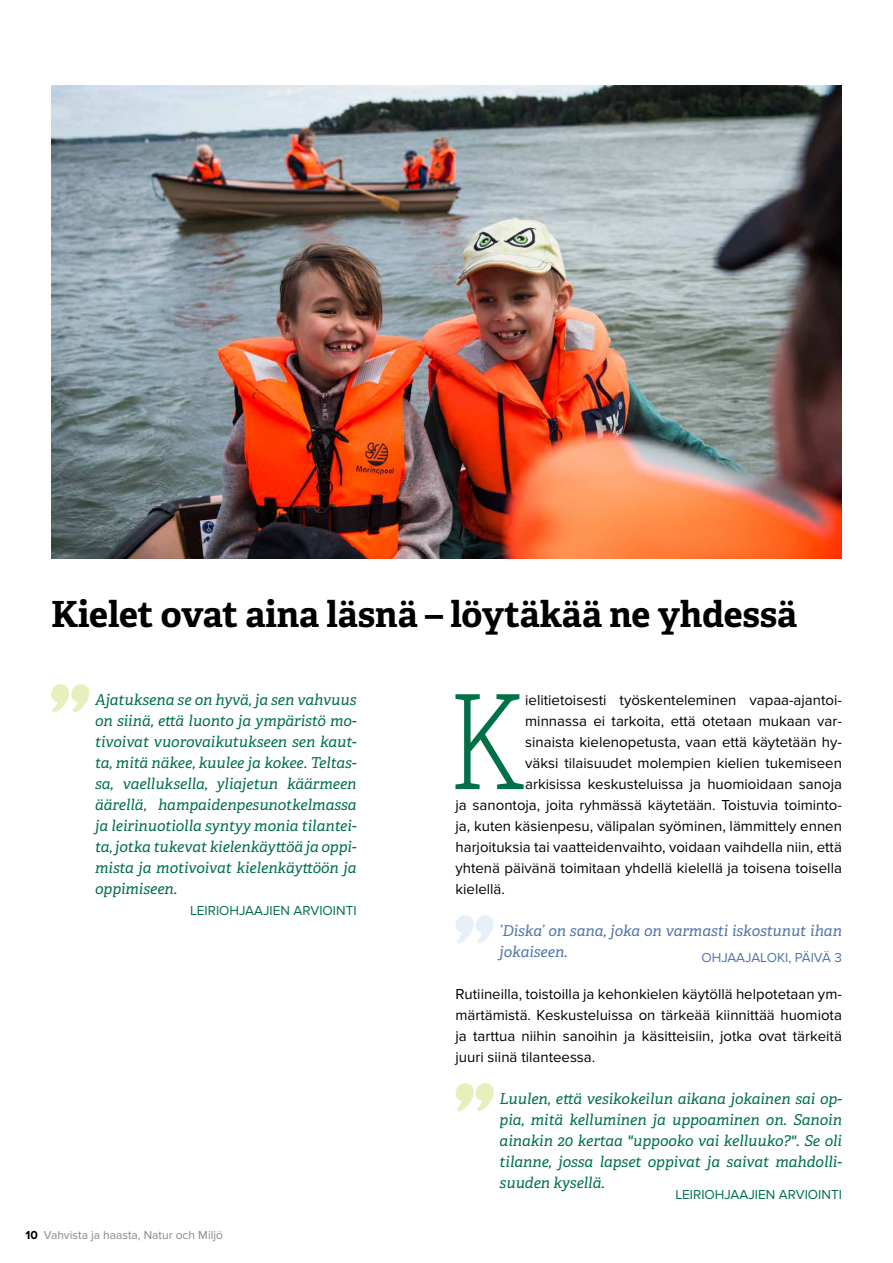
<style>
.page{position:relative;width:893px;height:1263px;background:#fff}
.page>*{position:absolute;margin:0;border:0;box-sizing:border-box;transform-origin:0 0}
.t1{font:130.95px "Adelle Condensed Th";color:#007147}
.t2{font:700 36px "Adelle PE";letter-spacing:-.005em;color:#000}
.t3{font:15px/21px "Proxima Nova";color:#000;text-align:justify}
.t4{font:italic 15px/21px "Adelle PE";color:#007147;text-align:justify}
.t5{font:italic 15px/21px "Adelle PE";color:#5076ac}
.t6{font:13.5px "Proxima Nova";color:#007147}
.t7{font:13.5px "Proxima Nova";color:#5076ac}
.t8{font:12px "Proxima Nova";color:#8a8785}
.s1{font-weight:700;color:#000}
</style>
<div class="page">
<img style="left:51px;top:85px;width:791px;height:473px">
<svg style="left:455px;top:915px;width:39px;height:28px"></svg>
<svg style="left:455px;top:1083px;width:39px;height:29px"></svg>
<svg style="left:51px;top:684px;width:39px;height:29px"></svg>
<h2 class="t2" style="left:51px;top:588px;width:748px">Kielet ovat aina läsnä – löytäkää ne yhdessä</h2>
<p class="t4" style="left:95px;top:689px;width:263px">Ajatuksena se on hyvä, ja sen vahvuus on siinä, että luonto ja ympäristö mo&shy;tivoivat vuorovaikutukseen sen kaut&shy;ta, mitä näkee, kuulee ja kokee. Teltas&shy;sa, vaelluksella, yliajetun käärmeen äärellä, hampaidenpesunotkelmassa ja leirinuotiolla syntyy monia tilantei&shy;ta, jotka tukevat kielenkäyttöä ja oppi&shy;mista ja motivoivat kielenkäyttöön ja oppimiseen.</p>
<p class="t6" style="left:190px;top:903px;width:168px">LEIRIOHJAAJIEN ARVIOINTI</p>
<p class="t8" style="left:26px;top:1228px;width:199px"><span class="s1">10</span> Vahvista ja haasta, Natur och Miljö</p>
<h1 class="t1" style="left:447px;top:652px;width:79px">K</h1>
<p class="t3" style="left:525px;top:690px;width:318px">ielitietoisesti työskenteleminen vapaa-ajantoi-</p>
<p class="t3" style="left:525px;top:711px;width:318px">minnassa ei tarkoita, että otetaan mukaan var-</p>
<p class="t3" style="left:525px;top:732px;width:318px">sinaista kielenopetusta, vaan että käytetään hy-</p>
<p class="t3" style="left:525px;top:753px;width:318px">väksi tilaisuudet molempien kielien tukemiseen</p>
<p class="t3" style="left:525px;top:774px;width:318px">arkisissa keskusteluissa ja huomioidaan sanoja</p>
<p class="t3" style="left:455px;top:795px;width:388px">ja sanontoja, joita ryhmässä käytetään. Toistuvia toiminto-</p>
<p class="t3" style="left:455px;top:816px;width:388px">ja, kuten käsienpesu, välipalan syöminen, lämmittely ennen</p>
<p class="t3" style="left:455px;top:837px;width:388px">harjoituksia tai vaatteidenvaihto, voidaan vaihdella niin, että</p>
<p class="t3" style="left:455px;top:858px;width:388px">yhtenä päivänä toimitaan yhdellä kielellä ja toisena toisella</p>
<p class="t3" style="left:455px;top:879px;width:51px">kielellä.</p>
<p class="t5" style="left:500px;top:920px;width:344px">’Diska’ on sana, joka on varmasti iskostunut ihan jokaiseen.</p>
<p class="t7" style="left:701px;top:950px;width:142px">OHJAAJALOKI, PÄIVÄ 3</p>
<p class="t3" style="left:455px;top:984px;width:388px">Rutiineilla, toistoilla ja kehonkielen käytöllä helpotetaan ym&shy;märtämistä. Keskusteluissa on tärkeää kiinnittää huomiota ja tarttua niihin sanoihin ja käsitteisiin, jotka ovat tärkeitä juuri siinä tilanteessa.</p>
<p class="t4" style="left:500px;top:1088px;width:344px">Luulen, että vesikokeilun aikana jokainen sai op&shy;pia, mitä kelluminen ja uppoaminen on. Sanoin ainakin 20 kertaa "uppooko vai kelluuko?". Se oli tilanne, jossa lapset oppivat ja saivat mahdolli&shy;suuden kysellä.</p>
<p class="t6" style="left:675px;top:1186px;width:168px">LEIRIOHJAAJIEN ARVIOINTI</p>
</div>
